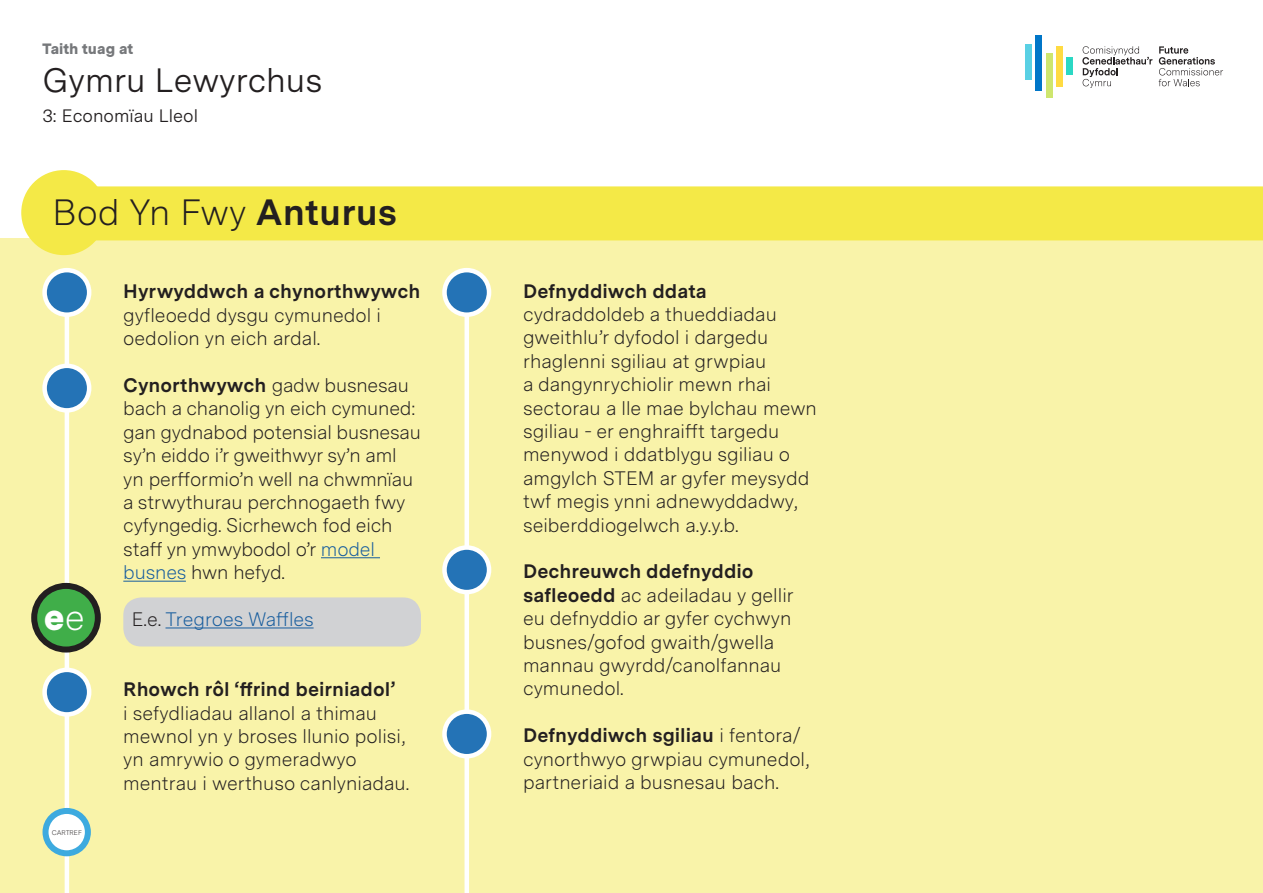
<style>
.page{position:relative;width:1263px;height:893px;background:#fff}
.page>*{position:absolute;margin:0;border:0;box-sizing:border-box;transform-origin:0 0}
.Text{font:300 36.6px "Messina Sans";color:#231f20}
.Text-2{font:900 36.6px "Messina Sans";color:#fff}
.t1{font:33.75px "Messina Sans";color:#231f20}
.Text-3{font:300 19.5px/23.4px "Messina Sans";color:#231f20}
.Text-4{font:300 19.5px "Messina Sans";color:#175d9e}
.t2{font:18px "Messina Sans";color:#231f20}
.t3{font:900 15px "Messina Sans";color:#76787b}
.Text-5{font:300 6.75px "Messina Sans";color:#231f20}
.s1{font-weight:700}
.s2{font-weight:300}
.s3{color:#175d9e}
.s4{color:#231f20}
</style>
<div class="page">
<div style="left:0;top:238px;width:1263px;height:655px;background:#f9f3a9"></div>
<div style="left:123px;top:597px;width:298px;height:49px;background:#d1d2d4;border-radius:18px"></div>
<div style="left:21px;top:170px;width:85px;height:85px;background:#f4e947;border-radius:50%"></div>
<div style="left:1025px;top:44px;width:7px;height:35px;background:#59d0e4"></div>
<div style="left:1036px;top:35px;width:6px;height:55px;background:#0076c8"></div>
<div style="left:1046px;top:53px;width:6px;height:45px;background:#cee66e"></div>
<div style="left:1056px;top:46px;width:6px;height:40px;background:#ffdb42"></div>
<div style="left:1066px;top:57px;width:6px;height:18px;background:#2bd8c4"></div>
<svg style="left:1159px;top:46px;width:64px;height:40px"></svg>
<svg style="left:1082px;top:46px;width:70px;height:42px"></svg>
<div style="left:43px;top:186px;width:1220px;height:54px;background:#f4e947"></div>
<hr style="left:321px;top:557px;width:59px;height:1px;background:#175d9e">
<hr style="left:123px;top:581px;width:63px;height:1px;background:#175d9e">
<hr style="left:165px;top:627px;width:149px;height:1px;background:#175d9e">
<hr style="left:65px;top:292px;width:4px;height:601px;background:#fff">
<div style="left:464px;top:292px;width:5px;height:601px;background:#fff"></div>
<div style="left:45px;top:270px;width:44px;height:45px;background:#2473b6;border-radius:50%"></div>
<div style="left:42px;top:268px;width:49px;height:49px;border:4px solid #fff;border-radius:50%"></div>
<div style="left:45px;top:366px;width:44px;height:44px;background:#2473b6;border-radius:50%"></div>
<div style="left:42px;top:364px;width:49px;height:49px;border:4px solid #fff;border-radius:50%"></div>
<div style="left:45px;top:670px;width:44px;height:44px;background:#2473b6;border-radius:50%"></div>
<div style="left:42px;top:668px;width:49px;height:49px;border:4px solid #fff;border-radius:50%"></div>
<div style="left:444px;top:270px;width:45px;height:45px;background:#2473b6;border-radius:50%"></div>
<div style="left:442px;top:268px;width:49px;height:49px;border:4px solid #fff;border-radius:50%"></div>
<div style="left:444px;top:547px;width:45px;height:45px;background:#2473b6;border-radius:50%"></div>
<div style="left:442px;top:545px;width:49px;height:49px;border:4px solid #fff;border-radius:50%"></div>
<div style="left:444px;top:712px;width:45px;height:44px;background:#2473b6;border-radius:50%"></div>
<div style="left:442px;top:709px;width:49px;height:49px;border:4px solid #fff;border-radius:50%"></div>
<div style="left:46px;top:811px;width:42px;height:42px;background:#fff;border-radius:50%"></div>
<div style="left:43px;top:808px;width:48px;height:48px;border:6px solid #3daadf;border-radius:50%"></div>
<div style="left:34px;top:586px;width:64px;height:63px;background:#40ae49;border-radius:50%"></div>
<div style="left:31px;top:583px;width:70px;height:69px;border:6px solid #231f20;border-radius:50%"></div>
<p class="t3" style="left:42px;top:40px;width:92px">Taith tuag at</p>
<p class="t1" style="left:42px;top:60px;width:281px">Gymru Lewyrchus</p>
<p class="t2" style="left:42px;top:105px;width:157px">3: Economïau Lleol</p>
<p class="Text" style="left:53px;top:190px;width:346px">Bod Yn Fwy <span class="s1">Anturus</span></p>
<p class="Text-2" style="left:44px;top:596px;width:42px">e<span class="s2">e</span></p>
<p class="Text-5" style="left:52px;top:829px;width:31px">CARTREF</p>
<p class="Text-3" style="left:123px;top:281px;width:299px"><span class="s1">Hyrwyddwch a chynorthwywch </span>gyfleoedd dysgu cymunedol i oedolion yn eich ardal.</p>
<p class="Text-3" style="left:123px;top:374px;width:299px"><span class="s1">Cynorthwywch</span> gadw busnesau bach a chanolig yn eich cymuned: gan gydnabod potensial busnesau sy’n eiddo i’r gweithwyr sy’n aml yn perfformio’n well na chwmnïau a strwythurau perchnogaeth fwy cyfyngedig. Sicrhewch fod eich staff yn ymwybodol o’r <span class="s3">model busnes</span> hwn hefyd.</p>
<p class="Text-4" style="left:132px;top:607px;width:184px"><span class="s4">E.e.</span> Tregroes Waffles</p>
<p class="Text-3" style="left:123px;top:678px;width:287px"><span class="s1">Rhowch rôl ‘ffrind beirniadol’<br></span>i sefydliadau allanol a thimau mewnol yn y broses llunio polisi, yn amrywio o gymeradwyo mentrau i werthuso canlyniadau.</p>
<p class="Text-3" style="left:523px;top:280px;width:295px"><span class="s1">Defnyddiwch ddata </span>cydraddoldeb a thueddiadau gweithlu’r dyfodol i dargedu rhaglenni sgiliau at grwpiau<br>a dangynrychiolir mewn rhai sectorau a lle mae bylchau mewn sgiliau - er enghraifft targedu menywod i ddatblygu sgiliau o amgylch STEM ar gyfer meysydd twf megis ynni adnewyddadwy, seiberddiogelwch a.y.y.b.</p>
<p class="Text-3" style="left:523px;top:560px;width:272px"><span class="s1">Dechreuwch ddefnyddio safleoedd</span> ac adeiladau y gellir eu defnyddio ar gyfer cychwyn busnes/gofod gwaith/gwella mannau gwyrdd/canolfannau cymunedol.</p>
<p class="Text-3" style="left:523px;top:724px;width:288px"><span class="s1">Defnyddiwch sgiliau</span> i fentora/ cynorthwyo grwpiau cymunedol, partneriaid a busnesau bach.</p>
</div>
